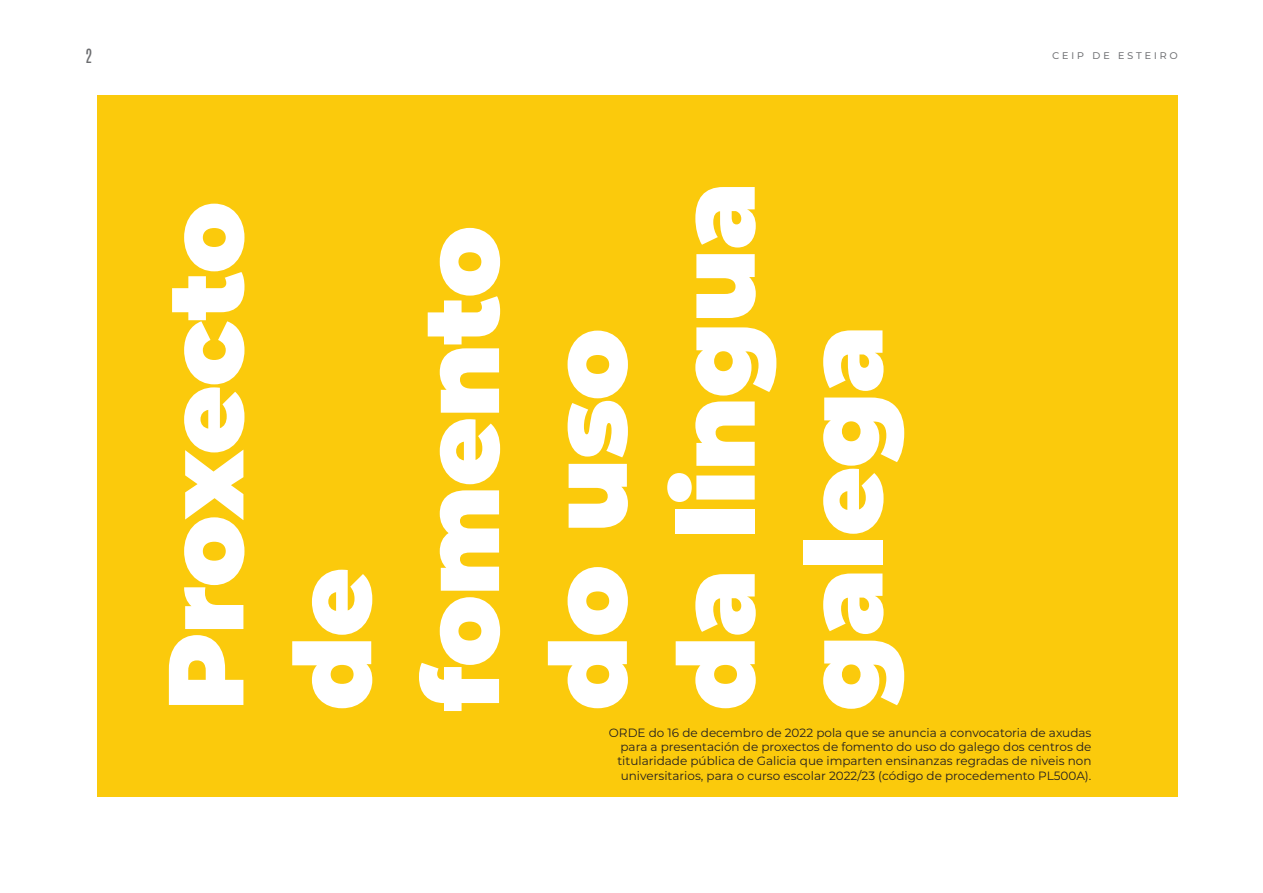
<style>
.page{position:relative;width:1263px;height:893px;background:#fff}
.page>*{position:absolute;margin:0;border:0;box-sizing:border-box;transform-origin:0 0}
.Box_01{font:900 106.5px/127.8px "Montserrat";letter-spacing:-.01em;color:#fff}
.t1{font:16.5px "Antonio";color:#6c6d70}
.t2{font:12px "Montserrat";color:#231f20}
.t3{font:12px "Montserrat";letter-spacing:.205em;color:#6c6d70}
</style>
<div class="page">
<div style="left:98px;top:96px;width:1080px;height:701px;background:#fbca0c"></div>
<h2 class="t1" style="left:85px;top:43px;width:9px">2</h2>
<p class="t3" style="left:1052px;top:46px;width:127px">ceip de esteiro</p>
<p class="Box_01" style="left:135px;top:711px;width:511px;rotate:-90deg">Proxecto de fomento</p>
<p class="Box_01" style="left:518px;top:711px;width:531px;rotate:-90deg">do uso da lingua galega</p>
<p class="t2" style="left:620px;top:738px;width:472px">para a presentación de proxectos de fomento do uso do galego dos centros de</p>
<p class="t2" style="left:617px;top:753px;width:475px">titularidade pública de Galicia que imparten ensinanzas regradas de niveis non</p>
<p class="t2" style="left:621px;top:767px;width:472px">universitarios, para o curso escolar 2022/23 (código de procedemento PL500A).</p>
<p class="t2" style="left:609px;top:724px;width:484px">ORDE do 16 de decembro de 2022 pola que se anuncia a convocatoria de axudas</p>
</div>
